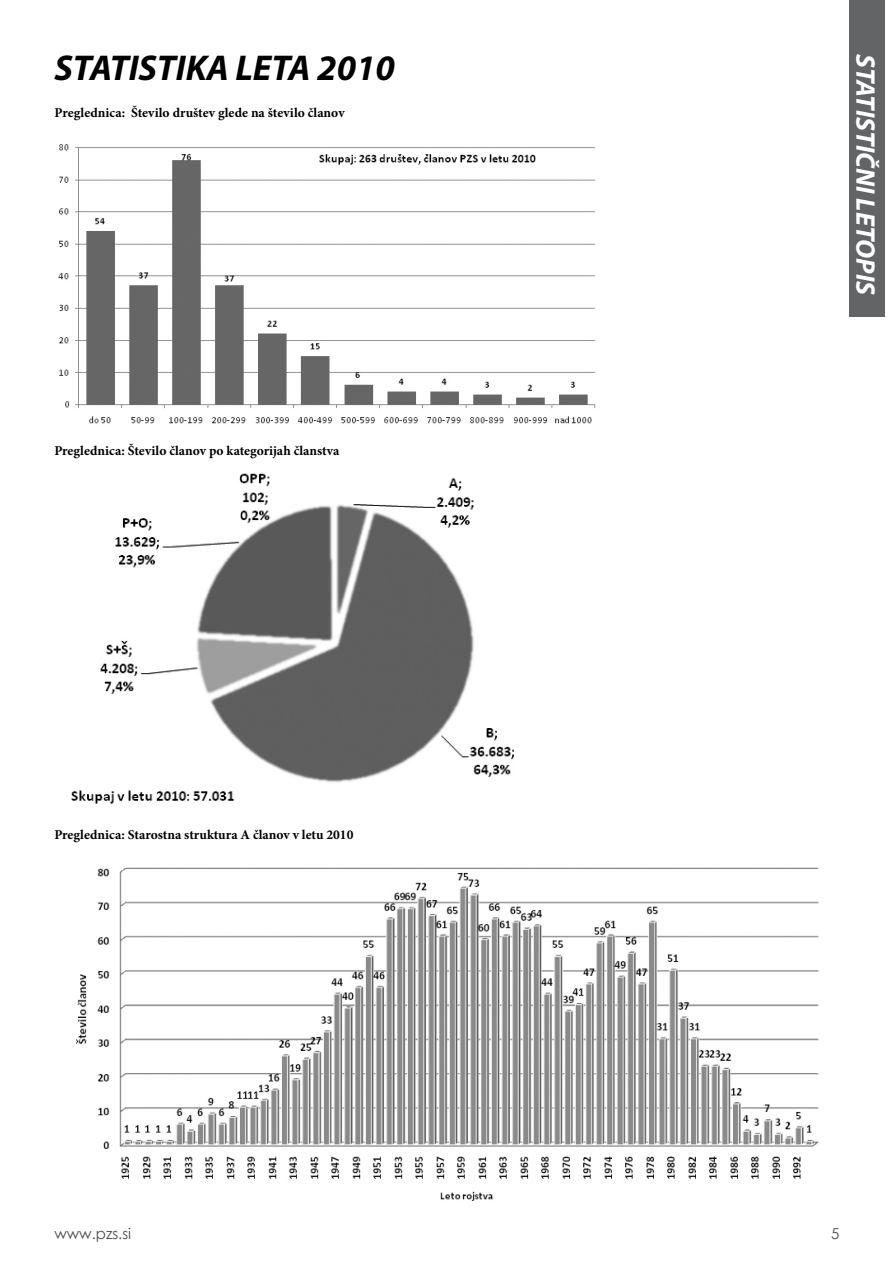
<style>
.page{position:relative;width:893px;height:1263px;background:#fff}
.page>*{position:absolute;margin:0;border:0;box-sizing:border-box;transform-origin:0 0}
.t1{font:italic 700 36px "Myriad Pro";color:#000}
.t2{font:italic 700 27px "Myriad Pro";color:#fff}
.t3{font:15px "Century Gothic";color:#4d4d4f}
.t4{font:700 13.5px "Minion Pro";color:#000}
</style>
<div class="page">
<div style="left:849px;top:0;width:35px;height:316px;background:#636466"></div>
<img style="left:71px;top:473px;width:443px;height:331px">
<img style="left:76px;top:867px;width:743px;height:334px">
<img style="left:58px;top:144px;width:538px;height:280px">
<h1 class="t1" style="left:55px;top:45px;width:342px">STATISTIKA LETA 2010</h1>
<p class="t4" style="left:55px;top:103px;width:291px">Preglednica: Število društev glede na število članov</p>
<p class="t4" style="left:54px;top:442px;width:286px">Preglednica: Število članov po kategorijah članstva</p>
<p class="t4" style="left:54px;top:825px;width:301px">Preglednica: Starostna struktura A članov v letu 2010</p>
<h2 class="t2" style="left:883px;top:54px;width:242px;rotate:90deg">STATISTIČNI LETOPIS</h2>
<p class="t3" style="left:54px;top:1223px;width:78px">www.pzs.si</p>
<p class="t3" style="left:831px;top:1223px;width:10px">5</p>
</div>
